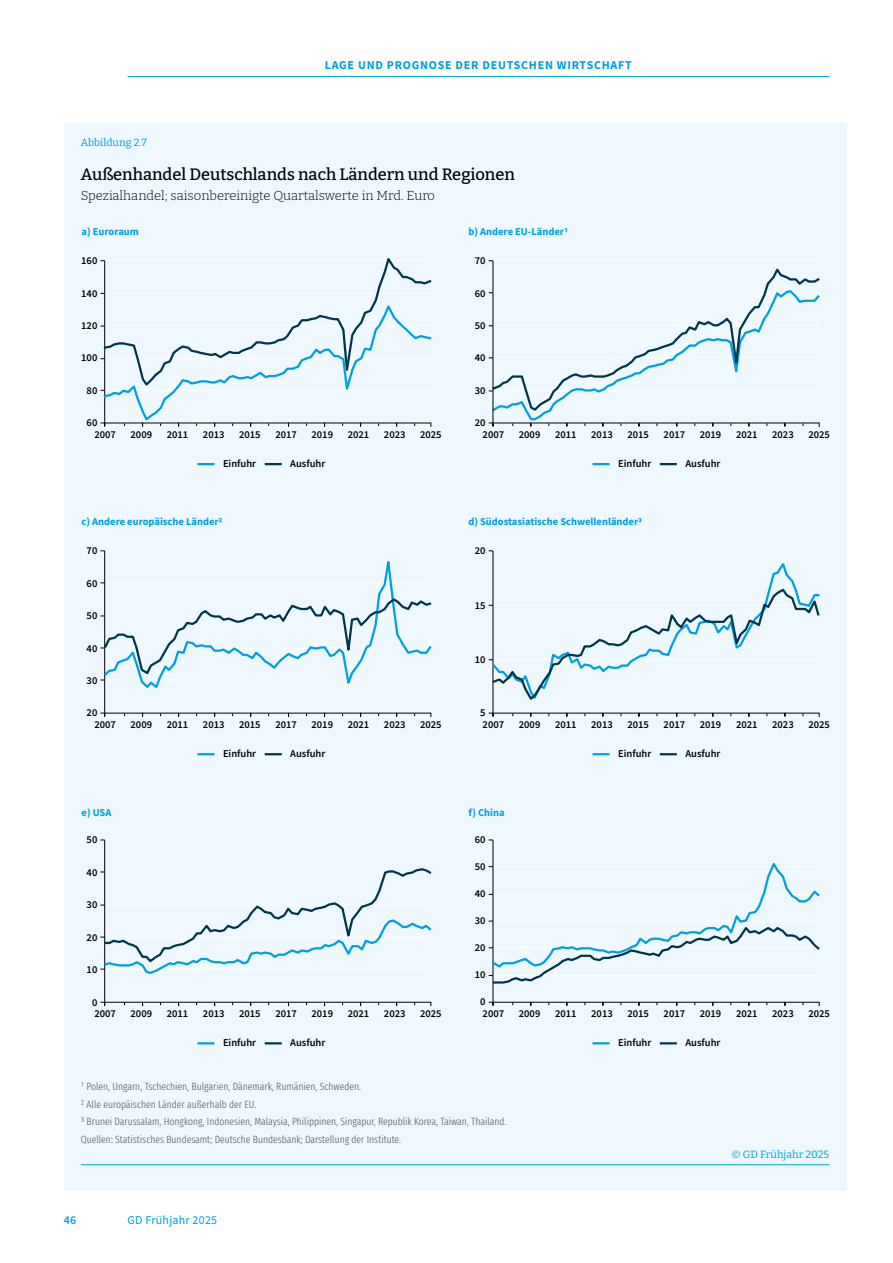
<style>
.page{position:relative;width:893px;height:1263px;background:#fff}
.page>*{position:absolute;margin:0;border:0;box-sizing:border-box;transform-origin:0 0}
.t1{font:500 16.5px "Bitter";color:#000}
.t2{font:300 13.05px "Bitter";color:#000}
.t3{font:700 12px "Source Sans Pro";letter-spacing:.06em;color:#009fe3}
.t4{font:12px "Source Sans Pro";letter-spacing:.02em;color:#009fe3}
.t5{font:600 12px "Source Sans Pro";color:#009fe3}
.t6{font:600 10.5px "Source Sans Pro";color:#000}
.t7{font:300 extra-condensed 10.5px/17.7px "Fira Sans";color:#575756}
.t8{font:700 10.5px "Source Sans Pro";color:#009fe3}
.t9{font:10.5px "Bitter";color:#009fe3}
</style>
<div class="page">
<hr style="left:128px;top:76px;width:701px;height:1px;background:#009fe3">
<div style="left:64px;top:123px;width:782px;height:1068px;background:#eef8fe"></div>
<svg style="left:100px;top:258px;width:332px;height:169px"></svg>
<svg style="left:265px;top:463px;width:17px;height:2px"></svg>
<svg style="left:197px;top:463px;width:17px;height:2px"></svg>
<hr style="left:493px;top:260px;width:326px;height:1px;background:#fff">
<svg style="left:492px;top:265px;width:328px;height:24px"></svg>
<hr style="left:493px;top:261px;width:1px;height:162px;background:#000">
<svg style="left:489px;top:289px;width:331px;height:138px"></svg>
<svg style="left:660px;top:463px;width:17px;height:2px"></svg>
<svg style="left:592px;top:463px;width:18px;height:2px"></svg>
<hr style="left:104px;top:551px;width:1px;height:162px;background:#000">
<hr style="left:105px;top:713px;width:326px;height:1px;background:#000">
<svg style="left:265px;top:753px;width:17px;height:2px"></svg>
<svg style="left:197px;top:753px;width:17px;height:2px"></svg>
<svg style="left:102px;top:550px;width:328px;height:141px"></svg>
<svg style="left:100px;top:597px;width:332px;height:84px"></svg>
<hr style="left:105px;top:839px;width:326px;height:1px;background:#fff">
<hr style="left:104px;top:840px;width:1px;height:162px;background:#000">
<hr style="left:105px;top:1002px;width:326px;height:1px;background:#000">
<svg style="left:265px;top:1042px;width:17px;height:2px"></svg>
<svg style="left:197px;top:1042px;width:17px;height:2px"></svg>
<svg style="left:100px;top:867px;width:332px;height:108px"></svg>
<hr style="left:493px;top:550px;width:326px;height:1px;background:#fff">
<hr style="left:493px;top:713px;width:326px;height:1px;background:#000">
<svg style="left:660px;top:753px;width:17px;height:2px"></svg>
<svg style="left:592px;top:753px;width:18px;height:2px"></svg>
<hr style="left:493px;top:551px;width:1px;height:162px;background:#000">
<svg style="left:492px;top:559px;width:304px;height:28px"></svg>
<svg style="left:489px;top:587px;width:331px;height:115px"></svg>
<hr style="left:493px;top:839px;width:326px;height:1px;background:#fff">
<svg style="left:660px;top:1042px;width:17px;height:2px"></svg>
<svg style="left:592px;top:1042px;width:18px;height:2px"></svg>
<hr style="left:493px;top:1002px;width:326px;height:1px;background:#000">
<hr style="left:493px;top:840px;width:1px;height:162px;background:#000">
<svg style="left:489px;top:859px;width:331px;height:126px"></svg>
<hr style="left:81px;top:1164px;width:748px;height:1px;background:#009fe3">
<p class="t3" style="left:325px;top:56px;width:308px">Lage und Prognose der deutschen Wirtschaft</p>
<p class="t9" style="left:81px;top:136px;width:67px">Abbildung 2.7</p>
<h1 class="t1" style="left:81px;top:163px;width:436px">Außenhandel Deutschlands nach Ländern und Regionen</h1>
<p class="t2" style="left:81px;top:188px;width:356px">Spezialhandel; saisonbereinigte Quartalswerte in Mrd. Euro</p>
<p class="t8" style="left:82px;top:225px;width:59px">a) Euroraum</p>
<p class="t8" style="left:468px;top:225px;width:101px">b) Andere EU-Länder1</p>
<p class="t6" style="left:81px;top:254px;width:18px">160</p>
<p class="t6" style="left:475px;top:254px;width:12px">70</p>
<p class="t6" style="left:81px;top:286px;width:18px">140</p>
<p class="t6" style="left:475px;top:286px;width:12px">60</p>
<p class="t6" style="left:81px;top:319px;width:18px">120</p>
<p class="t6" style="left:475px;top:319px;width:12px">50</p>
<p class="t6" style="left:81px;top:351px;width:18px">100</p>
<p class="t6" style="left:475px;top:351px;width:12px">40</p>
<p class="t6" style="left:87px;top:383px;width:12px">80</p>
<p class="t6" style="left:475px;top:383px;width:12px">30</p>
<p class="t6" style="left:87px;top:416px;width:12px">60</p>
<p class="t6" style="left:475px;top:416px;width:12px">20</p>
<p class="t6" style="left:94px;top:428px;width:23px">2007</p>
<p class="t6" style="left:131px;top:428px;width:23px">2009</p>
<p class="t6" style="left:167px;top:428px;width:23px">2011</p>
<p class="t6" style="left:203px;top:428px;width:23px">2013</p>
<p class="t6" style="left:239px;top:428px;width:23px">2015</p>
<p class="t6" style="left:275px;top:428px;width:23px">2017</p>
<p class="t6" style="left:312px;top:428px;width:23px">2019</p>
<p class="t6" style="left:348px;top:428px;width:23px">2021</p>
<p class="t6" style="left:384px;top:428px;width:23px">2023</p>
<p class="t6" style="left:420px;top:428px;width:23px">2025</p>
<p class="t6" style="left:223px;top:456px;width:35px">Einfuhr</p>
<p class="t6" style="left:290px;top:456px;width:37px">Ausfuhr</p>
<p class="t6" style="left:483px;top:428px;width:23px">2007</p>
<p class="t6" style="left:519px;top:428px;width:23px">2009</p>
<p class="t6" style="left:555px;top:428px;width:23px">2011</p>
<p class="t6" style="left:591px;top:428px;width:23px">2013</p>
<p class="t6" style="left:627px;top:428px;width:23px">2015</p>
<p class="t6" style="left:664px;top:428px;width:23px">2017</p>
<p class="t6" style="left:700px;top:428px;width:23px">2019</p>
<p class="t6" style="left:736px;top:428px;width:23px">2021</p>
<p class="t6" style="left:772px;top:428px;width:23px">2023</p>
<p class="t6" style="left:808px;top:428px;width:23px">2025</p>
<p class="t6" style="left:618px;top:456px;width:35px">Einfuhr</p>
<p class="t6" style="left:685px;top:456px;width:37px">Ausfuhr</p>
<p class="t8" style="left:82px;top:515px;width:142px">c) Andere europäische Länder2</p>
<p class="t8" style="left:468px;top:515px;width:175px">d) Südostasiatische Schwellenländer3</p>
<p class="t6" style="left:87px;top:544px;width:12px">70</p>
<p class="t6" style="left:475px;top:544px;width:12px">20</p>
<p class="t6" style="left:87px;top:576px;width:12px">60</p>
<p class="t6" style="left:475px;top:598px;width:12px">15</p>
<p class="t6" style="left:87px;top:609px;width:12px">50</p>
<p class="t6" style="left:87px;top:641px;width:12px">40</p>
<p class="t6" style="left:475px;top:653px;width:12px">10</p>
<p class="t6" style="left:87px;top:674px;width:12px">30</p>
<p class="t6" style="left:87px;top:706px;width:12px">20</p>
<p class="t6" style="left:480px;top:706px;width:7px">5</p>
<p class="t6" style="left:94px;top:718px;width:23px">2007</p>
<p class="t6" style="left:131px;top:718px;width:23px">2009</p>
<p class="t6" style="left:167px;top:718px;width:23px">2011</p>
<p class="t6" style="left:203px;top:718px;width:23px">2013</p>
<p class="t6" style="left:239px;top:718px;width:23px">2015</p>
<p class="t6" style="left:275px;top:718px;width:23px">2017</p>
<p class="t6" style="left:312px;top:718px;width:23px">2019</p>
<p class="t6" style="left:348px;top:718px;width:23px">2021</p>
<p class="t6" style="left:384px;top:718px;width:23px">2023</p>
<p class="t6" style="left:420px;top:718px;width:23px">2025</p>
<p class="t6" style="left:223px;top:747px;width:35px">Einfuhr</p>
<p class="t6" style="left:290px;top:747px;width:37px">Ausfuhr</p>
<p class="t6" style="left:483px;top:718px;width:23px">2007</p>
<p class="t6" style="left:519px;top:718px;width:23px">2009</p>
<p class="t6" style="left:555px;top:718px;width:23px">2011</p>
<p class="t6" style="left:591px;top:718px;width:23px">2013</p>
<p class="t6" style="left:627px;top:718px;width:23px">2015</p>
<p class="t6" style="left:664px;top:718px;width:23px">2017</p>
<p class="t6" style="left:700px;top:718px;width:23px">2019</p>
<p class="t6" style="left:736px;top:718px;width:23px">2021</p>
<p class="t6" style="left:772px;top:718px;width:23px">2023</p>
<p class="t6" style="left:808px;top:718px;width:23px">2025</p>
<p class="t6" style="left:618px;top:747px;width:35px">Einfuhr</p>
<p class="t6" style="left:685px;top:747px;width:37px">Ausfuhr</p>
<p class="t8" style="left:82px;top:805px;width:31px">e) USA</p>
<p class="t8" style="left:468px;top:805px;width:38px">f) China</p>
<p class="t6" style="left:87px;top:833px;width:12px">50</p>
<p class="t6" style="left:475px;top:833px;width:12px">60</p>
<p class="t6" style="left:87px;top:865px;width:12px">40</p>
<p class="t6" style="left:475px;top:860px;width:12px">50</p>
<p class="t6" style="left:475px;top:887px;width:12px">40</p>
<p class="t6" style="left:87px;top:898px;width:12px">30</p>
<p class="t6" style="left:475px;top:914px;width:12px">30</p>
<p class="t6" style="left:87px;top:930px;width:12px">20</p>
<p class="t6" style="left:475px;top:941px;width:12px">20</p>
<p class="t6" style="left:87px;top:963px;width:12px">10</p>
<p class="t6" style="left:475px;top:968px;width:12px">10</p>
<p class="t6" style="left:92px;top:995px;width:7px">0</p>
<p class="t6" style="left:480px;top:995px;width:7px">0</p>
<p class="t6" style="left:94px;top:1007px;width:23px">2007</p>
<p class="t6" style="left:131px;top:1007px;width:23px">2009</p>
<p class="t6" style="left:167px;top:1007px;width:23px">2011</p>
<p class="t6" style="left:203px;top:1007px;width:23px">2013</p>
<p class="t6" style="left:239px;top:1007px;width:23px">2015</p>
<p class="t6" style="left:275px;top:1007px;width:23px">2017</p>
<p class="t6" style="left:312px;top:1007px;width:23px">2019</p>
<p class="t6" style="left:348px;top:1007px;width:23px">2021</p>
<p class="t6" style="left:384px;top:1007px;width:23px">2023</p>
<p class="t6" style="left:420px;top:1007px;width:23px">2025</p>
<p class="t6" style="left:223px;top:1036px;width:35px">Einfuhr</p>
<p class="t6" style="left:290px;top:1036px;width:37px">Ausfuhr</p>
<p class="t6" style="left:483px;top:1007px;width:23px">2007</p>
<p class="t6" style="left:519px;top:1007px;width:23px">2009</p>
<p class="t6" style="left:555px;top:1007px;width:23px">2011</p>
<p class="t6" style="left:591px;top:1007px;width:23px">2013</p>
<p class="t6" style="left:627px;top:1007px;width:23px">2015</p>
<p class="t6" style="left:664px;top:1007px;width:23px">2017</p>
<p class="t6" style="left:700px;top:1007px;width:23px">2019</p>
<p class="t6" style="left:736px;top:1007px;width:23px">2021</p>
<p class="t6" style="left:772px;top:1007px;width:23px">2023</p>
<p class="t6" style="left:808px;top:1007px;width:23px">2025</p>
<p class="t6" style="left:618px;top:1036px;width:35px">Einfuhr</p>
<p class="t6" style="left:685px;top:1036px;width:37px">Ausfuhr</p>
<p class="t7" style="left:81px;top:1077px;width:427px">1 Polen, Ungarn, Tschechien, Bulgarien, Dänemark, Rumänien, Schweden.<br>2 Alle europäischen Länder außerhalb der EU.<br>3 Brunei Darussalam, Hongkong, Indonesien, Malaysia, Philippinen, Singapur, Republik Korea, Taiwan, Thailand.<br>Quellen: Statistisches Bundesamt; Deutsche Bundesbank; Darstellung der Institute.</p>
<p class="t5" style="left:64px;top:1212px;width:14px">46</p>
<p class="t4" style="left:128px;top:1212px;width:91px">GD Frühjahr 2025</p>
<p class="t9" style="left:731px;top:1148px;width:99px">© GD Frühjahr 2025</p>
</div>
